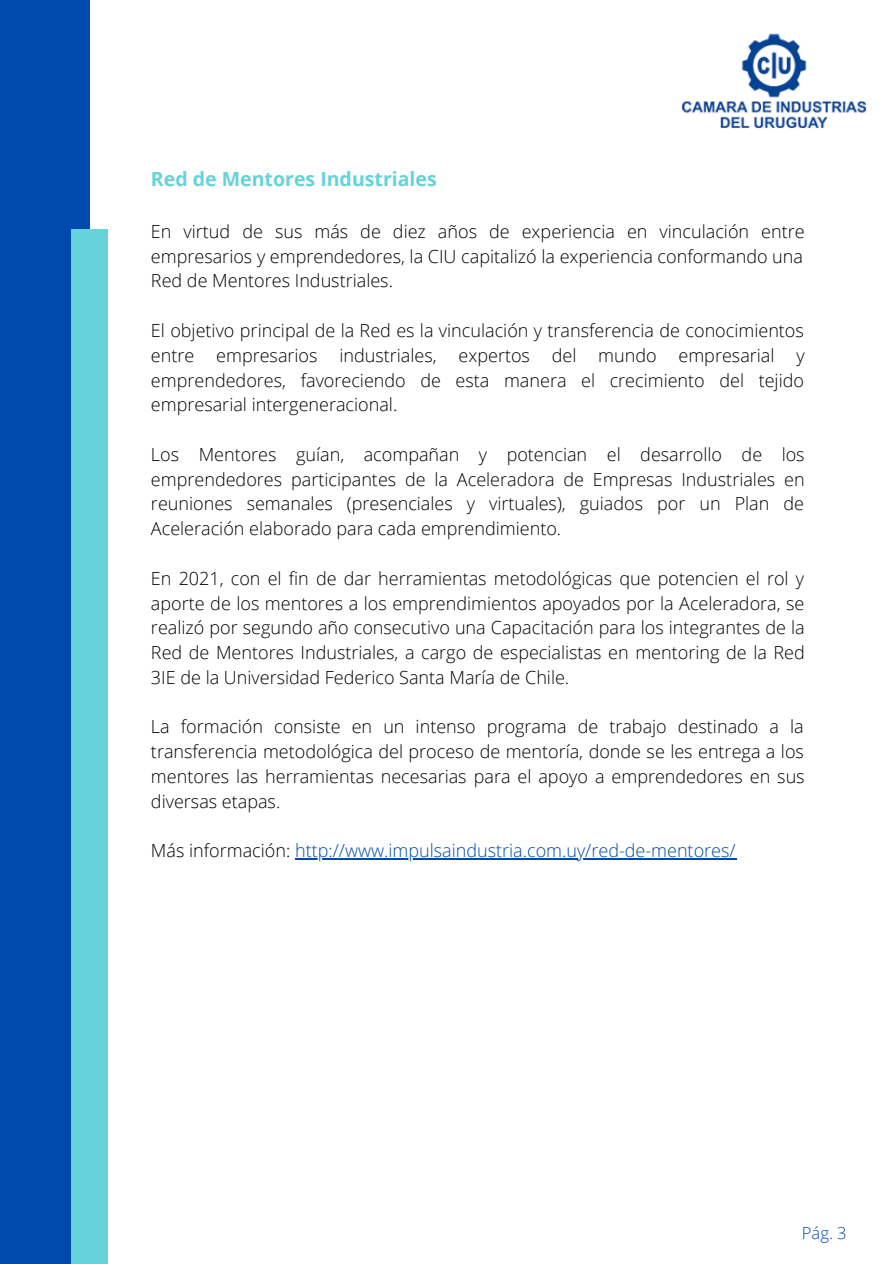
<style>
.page{position:relative;width:894px;height:1264px;background:#fff}
.page>*{position:absolute;margin:0;border:0;box-sizing:border-box;transform-origin:0 0}
.t1{font:700 19.5px "Open Sans";color:#66d2da}
.t2{font:300 18px/24.8px "Open Sans";color:#000;text-align:justify}
.t3{font:300 18px "Open Sans";color:#004aad}
.t4{font:300 16.5px "Open Sans";color:#004aad}
.s1{color:#000}
</style>
<div class="page">
<hr style="left:295px;top:858px;width:441px;height:1px;background:#004aad">
<div style="left:0;top:0;width:89px;height:1263px;background:#004aad"></div>
<div style="left:72px;top:230px;width:36px;height:1033px;background:#66d2da"></div>
<img style="left:681px;top:33px;width:185px;height:95px">
<p class="t1" style="left:151px;top:165px;width:287px">Red de Mentores Industriales</p>
<p class="t2" style="left:151px;top:218px;width:655px">En virtud de sus más de diez años de experiencia en vinculación entre empresarios y emprendedores, la CIU capitalizó la experiencia conformando una Red de Mentores Industriales.</p>
<p class="t2" style="left:151px;top:317px;width:655px">El objetivo principal de la Red es la vinculación y transferencia de conocimientos entre empresarios industriales, expertos del mundo empresarial y emprendedores, favoreciendo de esta manera el crecimiento del tejido empresarial intergeneracional.</p>
<p class="t2" style="left:151px;top:441px;width:655px">Los Mentores guían, acompañan y potencian el desarrollo de los emprendedores participantes de la Aceleradora de Empresas Industriales en reuniones semanales (presenciales y virtuales), guiados por un Plan de Aceleración elaborado para cada emprendimiento.</p>
<p class="t2" style="left:151px;top:565px;width:655px">En 2021, con el fin de dar herramientas metodológicas que potencien el rol y aporte de los mentores a los emprendimientos apoyados por la Aceleradora, se realizó por segundo año consecutivo una Capacitación para los integrantes de la Red de Mentores Industriales, a cargo de especialistas en mentoring de la Red 3IE de la Universidad Federico Santa María de Chile.</p>
<p class="t2" style="left:151px;top:714px;width:655px">La formación consiste en un intenso programa de trabajo destinado a la transferencia metodológica del proceso de mentoría, donde se les entrega a los mentores las herramientas necesarias para el apoyo a emprendedores en sus diversas etapas.</p>
<p class="t3" style="left:151px;top:838px;width:586px"><span class="s1">Más información:</span> http://www.impulsaindustria.com.uy/red-de-mentores/</p>
<p class="t4" style="left:801px;top:1221px;width:46px">Pág. 3</p>
</div>
